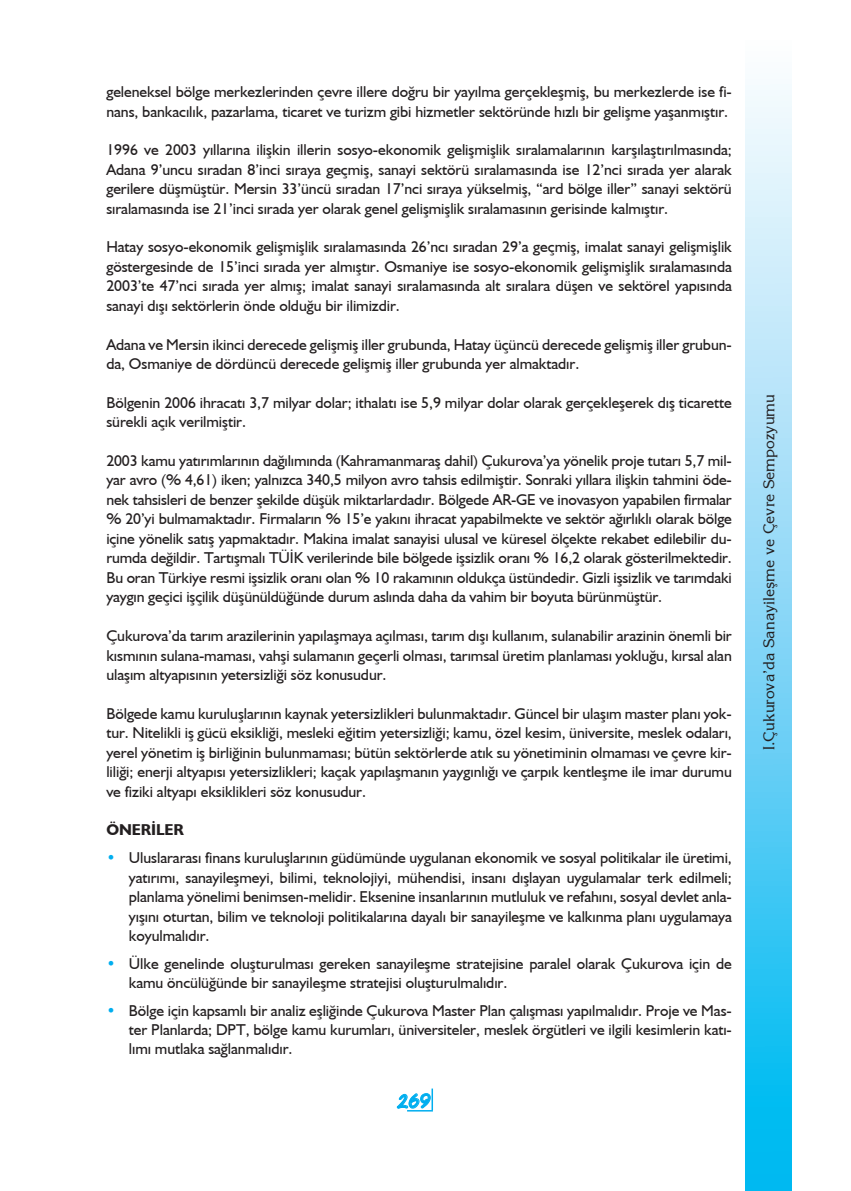
<style>
.page{position:relative;width:851px;height:1191px;background:#fff}
.page>*{position:absolute;margin:0;border:0;box-sizing:border-box;transform-origin:0 0}
.t1{font:22.5px "Cosmic Plain";color:#00aeef}
.t2{font:15.75px/19.5px "Humanist 521 BT";letter-spacing:-.005em;color:#231f20;text-align:justify}
.t3{font:700 15.75px "Humanist 521 BT";letter-spacing:-.005em;color:#231f20}
.t4{font:15px "TR Eagles";color:#231f20}
.s1{color:#00aeef}
</style>
<div class="page">
<div style="left:745px;top:0;width:46px;height:1191px;background:linear-gradient(to bottom,#fffefe,#00b5f0)"></div>
<hr style="left:431px;top:1088px;width:2px;height:22px;background:#00aeef">
<svg style="left:397px;top:1093px;width:36px;height:18px"></svg>
<p class="t2" style="left:106px;top:82px;width:627px">geleneksel bölge merkezlerinden çevre illere doğru bir yayılma gerçekleşmiş, bu merkezlerde ise fi&shy;nans, bankacılık, pazarlama, ticaret ve turizm gibi hizmetler sektöründe hızlı bir gelişme yaşanmıştır.</p>
<p class="t2" style="left:106px;top:140px;width:627px">1996 ve 2003 yıllarına ilişkin illerin sosyo-ekonomik gelişmişlik sıralamalarının karşılaştırılmasında; Adana 9’uncu sıradan 8’inci sıraya geçmiş, sanayi sektörü sıralamasında ise 12’nci sırada yer alarak gerilere düşmüştür. Mersin 33’üncü sıradan 17’nci sıraya yükselmiş, “ard bölge iller” sanayi sektörü sıralamasında ise 21’inci sırada yer olarak genel gelişmişlik sıralamasının gerisinde kalmıştır.</p>
<p class="t2" style="left:106px;top:237px;width:627px">Hatay sosyo-ekonomik gelişmişlik sıralamasında 26’ncı sıradan 29’a geçmiş, imalat sanayi gelişmişlik göstergesinde de 15’inci sırada yer almıştır. Osmaniye ise sosyo-ekonomik gelişmişlik sıralamasında 2003’te 47’nci sırada yer almış; imalat sanayi sıralamasında alt sıralara düşen ve sektörel yapısında sanayi dışı sektörlerin önde olduğu bir ilimizdir.</p>
<p class="t2" style="left:106px;top:334px;width:627px">Adana ve Mersin ikinci derecede gelişmiş iller grubunda, Hatay üçüncü derecede gelişmiş iller grubun&shy;da, Osmaniye de dördüncü derecede gelişmiş iller grubunda yer almaktadır.</p>
<p class="t2" style="left:106px;top:392px;width:627px">Bölgenin 2006 ihracatı 3,7 milyar dolar; ithalatı ise 5,9 milyar dolar olarak gerçekleşerek dış ticarette sürekli açık verilmiştir.</p>
<p class="t2" style="left:106px;top:450px;width:627px">2003 kamu yatırımlarının dağılımında (Kahramanmaraş dahil) Çukurova’ya yönelik proje tutarı 5,7 mil&shy;yar avro (% 4,61) iken; yalnızca 340,5 milyon avro tahsis edilmiştir. Sonraki yıllara ilişkin tahmini öde&shy;nek tahsisleri de benzer şekilde düşük miktarlardadır. Bölgede AR-GE ve inovasyon yapabilen firmalar % 20’yi bulmamaktadır. Firmaların % 15’e yakını ihracat yapabilmekte ve sektör ağırlıklı olarak bölge içine yönelik satış yapmaktadır. Makina imalat sanayisi ulusal ve küresel ölçekte rekabet edilebilir du&shy;rumda değildir. Tartışmalı TÜİK verilerinde bile bölgede işsizlik oranı % 16,2 olarak gösterilmektedir.<br>Bu oran Türkiye resmi işsizlik oranı olan % 10 rakamının oldukça üstündedir. Gizli işsizlik ve tarımdaki yaygın geçici işçilik düşünüldüğünde durum aslında daha da vahim bir boyuta bürünmüştür.</p>
<p class="t2" style="left:106px;top:625px;width:627px">Çukurova’da tarım arazilerinin yapılaşmaya açılması, tarım dışı kullanım, sulanabilir arazinin önemli bir kısmının sulana-maması, vahşi sulamanın geçerli olması, tarımsal üretim planlaması yokluğu, kırsal alan ulaşım altyapısının yetersizliği söz konusudur.</p>
<p class="t2" style="left:106px;top:703px;width:627px">Bölgede kamu kuruluşlarının kaynak yetersizlikleri bulunmaktadır. Güncel bir ulaşım master planı yok&shy;tur. Nitelikli iş gücü eksikliği, mesleki eğitim yetersizliği; kamu, özel kesim, üniversite, meslek odaları, yerel yönetim iş birliğinin bulunmaması; bütün sektörlerde atık su yönetiminin olmaması ve çevre kir&shy;liliği; enerji altyapısı yetersizlikleri; kaçak yapılaşmanın yaygınlığı ve çarpık kentleşme ile imar durumu ve fiziki altyapı eksiklikleri söz konusudur.</p>
<p class="t3" style="left:106px;top:820px;width:79px">ÖNERİLER</p>
<p class="t2" style="left:129px;top:848px;width:604px;text-indent:-23px"><span class="s1">•</span> Uluslararası finans kuruluşlarının güdümünde uygulanan ekonomik ve sosyal politikalar ile üretimi, yatırımı, sanayileşmeyi, bilimi, teknolojiyi, mühendisi, insanı dışlayan uygulamalar terk edilmeli; planlama yönelimi benimsen-melidir. Eksenine insanlarının mutluluk ve refahını, sosyal devlet anla&shy;yışını oturtan, bilim ve teknoloji politikalarına dayalı bir sanayileşme ve kalkınma planı uygulamaya koyulmalıdır.</p>
<p class="t2" style="left:129px;top:954px;width:604px;text-indent:-23px"><span class="s1">•</span> Ülke genelinde oluşturulması gereken sanayileşme stratejisine paralel olarak Çukurova için de kamu öncülüğünde bir sanayileşme stratejisi oluşturulmalıdır.</p>
<p class="t2" style="left:129px;top:1000px;width:604px;text-indent:-23px"><span class="s1">•</span> Bölge için kapsamlı bir analiz eşliğinde Çukurova Master Plan çalışması yapılmalıdır. Proje ve Mas&shy;ter Planlarda; DPT, bölge kamu kurumları, üniversiteler, meslek örgütleri ve ilgili kesimlerin katı&shy;lımı mutlaka sağlanmalıdır.</p>
<h1 class="t1" style="left:396px;top:1085px;width:36px">269</h1>
<p class="t4" style="left:759px;top:750px;width:357px;rotate:-90deg">I.Çukurova’da Sanayileşme ve Çevre Sempozyumu</p>
</div>
